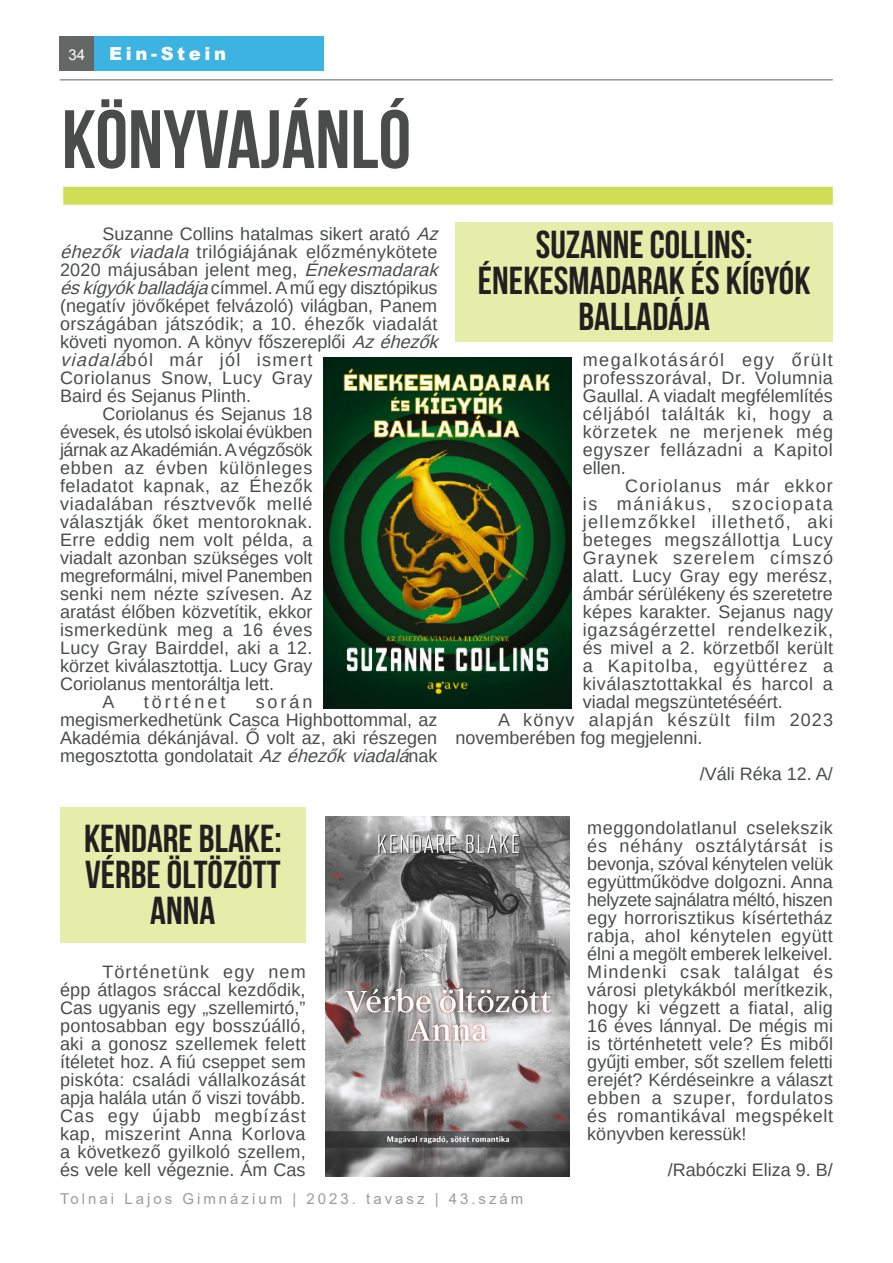
<style>
.page{position:relative;width:893px;height:1263px;background:#fff}
.page>*{position:absolute;margin:0;border:0;box-sizing:border-box;transform-origin:0 0}
.Heading_Master{font:700 82.5px "Bebas Neue";color:#4a4c4c}
.Body{font:700 39px/36px "Bebas Neue";color:#231f20;text-align:center}
.Body-2{font:18px/18px "Arimo";letter-spacing:.005em;color:#4a4c4c;text-align:justify}
.Body-3{font:18px/18px "Arimo";letter-spacing:.03em;color:#4a4c4c}
.t1{font:900 18px "Arial";letter-spacing:.2em;color:#fff}
.Body-4{font:18px "Arimo";letter-spacing:.165em;color:#4a4c4c}
.t2{font:15px "Arial";letter-spacing:.2em;color:#9a9c9e}
.t3{font:15px "Arial";color:#fff}
.s1{font-style:italic}
</style>
<div class="page">
<div style="left:60px;top:36px;width:34px;height:35px;background:#656666"></div>
<div style="left:94px;top:37px;width:230px;height:34px;background:#3cb3e0"></div>
<hr style="left:60px;top:79px;width:773px;height:1px;background:#73776c">
<div style="left:63px;top:187px;width:770px;height:18px;background:#cfde55"></div>
<div style="left:455px;top:222px;width:378px;height:120px;background:#e5edab"></div>
<img style="left:324px;top:357px;width:248px;height:351px">
<div style="left:60px;top:807px;width:246px;height:135px;background:#e5edab"></div>
<img style="left:325px;top:816px;width:244px;height:360px">
<p class="t3" style="left:68px;top:44px;width:18px">34</p>
<p class="t1" style="left:109px;top:41px;width:118px">Ein-Stein</p>
<p class="Heading_Master" style="left:62px;top:94px;width:351px">KÖNYVAJÁNLÓ</p>
<p class="Body-2" style="left:60px;top:225px;width:385px;text-align:left;text-indent:43px">Suzanne Collins hatalmas sikert arató <span class="s1">Az éhezők viadala</span> trilógiájának előzménykötete 2020 májusában jelent meg, <span class="s1">Énekesmadarak éskígyókballadája</span>címmel. A mű egy disztópikus (negatív jövőképet felvázoló) világban, Panem országában játszódik; a 10. éhezők viadalát követi nyomon. A könyv főszereplői <span class="s1">Azéhezők viadalá</span>ból már jól ismert<br>Coriolanus Snow, Lucy Gray<br>Baird és Sejanus Plinth.</p>
<p class="Body-2" style="left:60px;top:405px;width:254px;text-indent:43px">Coriolanus és Sejanus 18 évesek, és utolsó iskolai évükben járnak az Akadémián. A végzősök ebben az évben különleges feladatot kapnak, az Éhezők viadalában résztvevők mellé választják őket mentoroknak.<br>Erre eddig nem volt példa, a viadalt azonban szükséges volt megreformálni, mivel Panemben senki nem nézte szívesen. Az aratást élőben közvetítik, ekkor ismerkedünk meg a 16 éves Lucy Gray Bairddel, aki a 12. körzet kiválasztottja. Lucy Gray Coriolanus mentoráltja lett.</p>
<p class="Body-2" style="left:103px;top:693px;width:14px">A</p>
<p class="Body-4" style="left:144px;top:690px;width:83px">történet</p>
<p class="Body-2" style="left:60px;top:693px;width:379px;text-align:left;text-indent:196px">során megismerkedhetünk Casca Highbottommal, az Akadémia dékánjával. Ő volt az, aki részegen megosztotta gondolatait <span class="s1">Azéhezőkviadalá</span>nak</p>
<p class="Body" style="left:478px;top:226px;width:334px">SUZANNE COLLINS:<br>ÉNEKESMADARAK ÉS KÍGYÓK<br>BALLADÁJA</p>
<p class="Body-2" style="left:583px;top:351px;width:252px">megalkotásáról egy őrült professzorával, Dr. Volumnia Gaullal. A viadalt megfélemlítés céljából találták ki, hogy a körzetek ne merjenek még egyszer fellázadni a Kapitol ellen.</p>
<p class="Body-2" style="left:583px;top:477px;width:252px;text-indent:43px">Coriolanus már ekkor is mániákus, szociopata jellemzőkkel illethető, aki beteges megszállottja Lucy Graynek szerelem címszó alatt. Lucy Gray egy merész, ámbár sérülékeny és szeretetre képes karakter. Sejanus nagy igazságérzettel rendelkezik, és mivel a 2. körzetből került a Kapitolba, együttérez a kiválasztottakkal és harcol a viadal megszüntetéséért.</p>
<p class="Body-3" style="left:455px;top:711px;width:379px;text-indent:43px">A könyv alapján készült film 2023 novemberében fog megjelenni.</p>
<p class="Body-2" style="left:700px;top:765px;width:135px">/Váli Réka 12. A/</p>
<p class="Body" style="left:84px;top:820px;width:199px">KENDARE BLAKE:<br>VÉRBE ÖLTÖZÖTT<br>ANNA</p>
<p class="Body-2" style="left:60px;top:963px;width:247px;text-indent:43px">Történetünk egy nem épp átlagos sráccal kezdődik, Cas ugyanis egy „szellemirtó,” pontosabban egy bosszúálló, aki a gonosz szellemek felett ítéletet hoz. A fiú cseppet sem piskóta: családi vállalkozását apja halála után ő viszi tovább.<br>Cas egy újabb megbízást kap, miszerint Anna Korlova a következő gyilkoló szellem, és vele kell végeznie. Ám Cas</p>
<p class="Body-2" style="left:587px;top:819px;width:247px">meggondolatlanul cselekszik és néhány osztálytársát is bevonja, szóval kénytelen velük együttműködve dolgozni. Anna helyzete sajnálatra méltó, hiszen egy horrorisztikus kísértetház rabja, ahol kénytelen együtt élni a megölt emberek lelkeivel.<br>Mindenki csak találgat és városi pletykákból merítkezik, hogy ki végzett a fiatal, alig 16 éves lánnyal. De mégis mi is történhetett vele? És miből gyűjti ember, sőt szellem feletti erejét? Kérdéseinkre a választ ebben a szuper, fordulatos és romantikával megspékelt könyvben keressük!</p>
<p class="Body-2" style="left:668px;top:1161px;width:167px">/Rabóczki Eliza 9. B/</p>
<p class="t2" style="left:60px;top:1189px;width:465px">Tolnai Lajos Gimnázium | 2023. tavasz | 43.szám</p>
</div>
